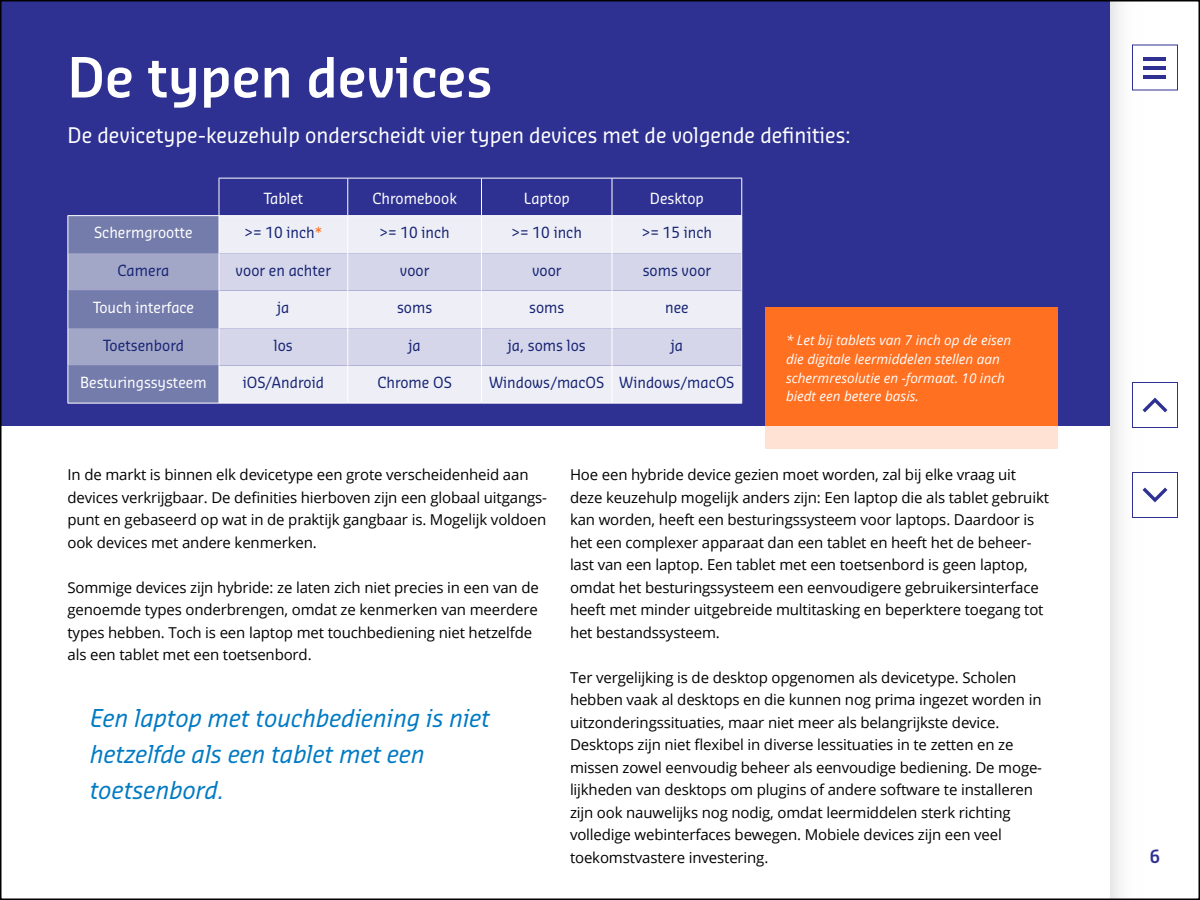
<style>
.page{position:relative;width:1200px;height:900px;background:#fff}
.page>*{position:absolute;margin:0;border:0;box-sizing:border-box;transform-origin:0 0}
._01_Hoofdstuk_titel{font:600 54px "Sansa Sm Con Pro";color:#fff}
._01_Broodtekst{font:italic 24px "Sansa Sm Con Pro";color:#007ac3}
._01_Hoofdstuk_titel-2{font:21px "Sansa Sm Con Pro";color:#fff}
.t1{font:600 18px "Sansa Sm Con Pro";color:#2e3192}
._01_Broodtekst-2{font:15px/22.5px "Open Sans";letter-spacing:-.01em;color:#000}
._03_Inhoud_-_Hoofdst{font:15px "Sansa Sm Con Pro";color:#172474}
._03_Inhoud_-_Hoofdst-2{font:15px "Sansa Sm Con Pro";color:#fff}
._02_Tabel_toelichtin{font:italic 13.5px/18.8px "Open Sans";color:#fff}
.s1{color:#ff7021}
</style>
<div class="page">
<div style="left:2px;top:0;width:1108px;height:426px;background:#2e3192"></div>
<div style="left:220px;top:216px;width:521px;height:187px;background:#eeeff6"></div>
<svg style="left:69px;top:216px;width:150px;height:187px;background:#868db7"></svg>
<svg style="left:220px;top:253px;width:521px;height:113px;background:#dcddec"></svg>
<hr style="left:219px;top:178px;width:1px;height:37px;background:#fff">
<hr style="left:347px;top:178px;width:1px;height:37px;background:#fff">
<hr style="left:481px;top:178px;width:1px;height:37px;background:#fff">
<hr style="left:612px;top:178px;width:1px;height:37px;background:#fff">
<hr style="left:219px;top:216px;width:1px;height:37px;background:#fff">
<hr style="left:347px;top:216px;width:1px;height:37px;background:#fff">
<hr style="left:481px;top:216px;width:1px;height:37px;background:#fff">
<hr style="left:612px;top:216px;width:1px;height:37px;background:#fff">
<hr style="left:219px;top:253px;width:1px;height:38px;background:#fff">
<hr style="left:347px;top:253px;width:1px;height:38px;background:#fff">
<hr style="left:481px;top:253px;width:1px;height:38px;background:#fff">
<hr style="left:612px;top:253px;width:1px;height:38px;background:#fff">
<hr style="left:219px;top:291px;width:1px;height:37px;background:#fff">
<hr style="left:347px;top:291px;width:1px;height:37px;background:#fff">
<hr style="left:481px;top:291px;width:1px;height:37px;background:#fff">
<hr style="left:612px;top:291px;width:1px;height:37px;background:#fff">
<hr style="left:219px;top:328px;width:1px;height:38px;background:#fff">
<hr style="left:347px;top:328px;width:1px;height:38px;background:#fff">
<hr style="left:481px;top:328px;width:1px;height:38px;background:#fff">
<hr style="left:612px;top:328px;width:1px;height:38px;background:#fff">
<hr style="left:219px;top:366px;width:1px;height:37px;background:#fff">
<hr style="left:347px;top:366px;width:1px;height:37px;background:#fff">
<hr style="left:481px;top:366px;width:1px;height:37px;background:#fff">
<hr style="left:612px;top:366px;width:1px;height:37px;background:#fff">
<hr style="left:219px;top:178px;width:129px;height:1px;background:#fff">
<hr style="left:348px;top:178px;width:134px;height:1px;background:#fff">
<hr style="left:482px;top:178px;width:130px;height:1px;background:#fff">
<hr style="left:612px;top:178px;width:130px;height:1px;background:#fff">
<hr style="left:68px;top:216px;width:1px;height:37px;background:#fff">
<hr style="left:68px;top:253px;width:1px;height:38px;background:#fff">
<hr style="left:68px;top:291px;width:1px;height:37px;background:#fff">
<hr style="left:68px;top:328px;width:1px;height:38px;background:#fff">
<hr style="left:68px;top:366px;width:1px;height:37px;background:#fff">
<hr style="left:68px;top:215px;width:151px;height:1px;background:#fff">
<hr style="left:219px;top:215px;width:129px;height:1px;background:#fff">
<hr style="left:348px;top:215px;width:134px;height:1px;background:#fff">
<hr style="left:482px;top:215px;width:130px;height:1px;background:#fff">
<hr style="left:612px;top:215px;width:130px;height:1px;background:#fff">
<hr style="left:741px;top:178px;width:1px;height:37px;background:#fff">
<hr style="left:741px;top:216px;width:1px;height:37px;background:#fff">
<hr style="left:741px;top:253px;width:1px;height:38px;background:#fff">
<hr style="left:741px;top:291px;width:1px;height:37px;background:#fff">
<hr style="left:741px;top:328px;width:1px;height:38px;background:#fff">
<hr style="left:741px;top:366px;width:1px;height:37px;background:#fff">
<hr style="left:68px;top:403px;width:151px;height:1px;background:#fff">
<hr style="left:219px;top:403px;width:129px;height:1px;background:#fff">
<hr style="left:348px;top:403px;width:134px;height:1px;background:#fff">
<hr style="left:482px;top:403px;width:130px;height:1px;background:#fff">
<hr style="left:612px;top:403px;width:130px;height:1px;background:#fff">
<div style="left:765px;top:308px;width:293px;height:120px;background:#ff7021"></div>
<div style="left:765px;top:426px;width:293px;height:22px;background:#ffe2d3"></div>
<div style="left:1110px;top:0;width:45px;height:900px;background:linear-gradient(to right,#f0eff0,#fff)"></div>
<div style="left:1132px;top:45px;width:46px;height:45px;background:#fff;border:1px solid #2e3192"></div>
<hr style="left:1144px;top:57px;width:22px;height:4px;background:#2e3192">
<hr style="left:1144px;top:75px;width:22px;height:4px;background:#2e3192">
<hr style="left:1144px;top:66px;width:22px;height:4px;background:#2e3192">
<div style="left:1132px;top:472px;width:46px;height:46px;background:#fff;border:1px solid #2e3192"></div>
<svg style="left:1143px;top:488px;width:24px;height:14px"></svg>
<div style="left:1132px;top:382px;width:46px;height:46px;background:#fff;border:1px solid #2e3192"></div>
<svg style="left:1143px;top:398px;width:24px;height:14px"></svg>
<p class="_01_Hoofdstuk_titel" style="left:68px;top:40px;width:426px">De typen devices</p>
<p class="_01_Hoofdstuk_titel-2" style="left:68px;top:120px;width:785px">De devicetype-keuzehulp onderscheidt vier typen devices met de volgende definities:</p>
<p class="_03_Inhoud_-_Hoofdst-2" style="left:263px;top:188px;width:41px">Tablet</p>
<p class="_03_Inhoud_-_Hoofdst-2" style="left:372px;top:188px;width:86px">Chromebook</p>
<p class="_03_Inhoud_-_Hoofdst-2" style="left:524px;top:188px;width:47px">Laptop</p>
<p class="_03_Inhoud_-_Hoofdst-2" style="left:650px;top:188px;width:55px">Desktop</p>
<p class="_03_Inhoud_-_Hoofdst-2" style="left:94px;top:223px;width:100px">Schermgrootte</p>
<p class="_03_Inhoud_-_Hoofdst" style="left:244px;top:223px;width:79px">&gt;= 10 inch<span class="s1">*</span></p>
<p class="_03_Inhoud_-_Hoofdst" style="left:379px;top:223px;width:72px">&gt;= 10 inch</p>
<p class="_03_Inhoud_-_Hoofdst" style="left:512px;top:223px;width:72px">&gt;= 10 inch</p>
<p class="_03_Inhoud_-_Hoofdst" style="left:642px;top:223px;width:72px">&gt;= 15 inch</p>
<p class="_03_Inhoud_-_Hoofdst" style="left:117px;top:260px;width:53px">Camera</p>
<p class="_03_Inhoud_-_Hoofdst" style="left:236px;top:260px;width:97px">voor en achter</p>
<p class="_03_Inhoud_-_Hoofdst" style="left:400px;top:260px;width:31px">voor</p>
<p class="_03_Inhoud_-_Hoofdst" style="left:532px;top:260px;width:31px">voor</p>
<p class="_03_Inhoud_-_Hoofdst" style="left:643px;top:260px;width:70px">soms voor</p>
<p class="_03_Inhoud_-_Hoofdst-2" style="left:93px;top:298px;width:103px">Touch interface</p>
<p class="_03_Inhoud_-_Hoofdst" style="left:277px;top:298px;width:14px">ja</p>
<p class="_03_Inhoud_-_Hoofdst" style="left:397px;top:298px;width:37px">soms</p>
<p class="_03_Inhoud_-_Hoofdst" style="left:529px;top:298px;width:37px">soms</p>
<p class="_03_Inhoud_-_Hoofdst" style="left:665px;top:298px;width:25px">nee</p>
<p class="_03_Inhoud_-_Hoofdst" style="left:103px;top:335px;width:83px">Toetsenbord</p>
<p class="_03_Inhoud_-_Hoofdst" style="left:274px;top:335px;width:20px">los</p>
<p class="_03_Inhoud_-_Hoofdst" style="left:408px;top:335px;width:14px">ja</p>
<p class="_03_Inhoud_-_Hoofdst" style="left:508px;top:335px;width:79px">ja, soms los</p>
<p class="_03_Inhoud_-_Hoofdst" style="left:671px;top:335px;width:14px">ja</p>
<p class="_03_Inhoud_-_Hoofdst-2" style="left:80px;top:373px;width:128px">Besturingssysteem</p>
<p class="_03_Inhoud_-_Hoofdst" style="left:243px;top:373px;width:83px">iOS/Android</p>
<p class="_03_Inhoud_-_Hoofdst" style="left:377px;top:373px;width:76px">Chrome OS</p>
<p class="_03_Inhoud_-_Hoofdst" style="left:489px;top:373px;width:117px">Windows/macOS</p>
<p class="_03_Inhoud_-_Hoofdst" style="left:619px;top:373px;width:117px">Windows/macOS</p>
<p class="_02_Tabel_toelichtin" style="left:786px;top:330px;width:227px">* Let bij tablets van 7 inch op de eisen die digitale leermiddelen stellen aan schermresolutie en -formaat. 10 inch biedt een betere basis.</p>
<p class="_01_Broodtekst-2" style="left:68px;top:463px;width:481px">In de markt is binnen elk devicetype een grote verscheidenheid aan devices verkrijgbaar. De definities hierboven zijn een globaal uitgangs&shy;punt en gebaseerd op wat in de praktijk gangbaar is. Mogelijk voldoen ook devices met andere kenmerken.</p>
<p class="_01_Broodtekst-2" style="left:68px;top:575px;width:473px">Sommige devices zijn hybride: ze laten zich niet precies in een van de genoemde types onderbrengen, omdat ze kenmerken van meerdere types hebben. Toch is een laptop met touchbediening niet hetzelfde als een tablet met een toetsenbord.</p>
<p class="_01_Broodtekst" style="left:90px;top:702px;width:402px">Een laptop met touchbediening is niet</p>
<p class="_01_Broodtekst" style="left:90px;top:738px;width:336px">hetzelfde als een tablet met een</p>
<p class="_01_Broodtekst" style="left:90px;top:774px;width:136px">toetsenbord.</p>
<p class="_01_Broodtekst-2" style="left:570px;top:463px;width:481px">Hoe een hybride device gezien moet worden, zal bij elke vraag uit deze keuzehulp mogelijk anders zijn: Een laptop die als tablet gebruikt kan worden, heeft een besturingssysteem voor laptops. Daardoor is het een complexer apparaat dan een tablet en heeft het de beheer&shy;last van een laptop. Een tablet met een toetsenbord is geen laptop, omdat het besturingssysteem een eenvoudigere gebruikersinterface heeft met minder uitgebreide multitasking en beperktere toegang tot het bestandssysteem.</p>
<p class="_01_Broodtekst-2" style="left:570px;top:665px;width:474px">Ter vergelijking is de desktop opgenomen als devicetype. Scholen hebben vaak al desktops en die kunnen nog prima ingezet worden in uitzonderingssituaties, maar niet meer als belangrijkste device.<br>Desktops zijn niet flexibel in diverse lessituaties in te zetten en ze missen zowel eenvoudig beheer als eenvoudige bediening. De moge&shy;lijkheden van desktops om plugins of andere software te installeren zijn ook nauwelijks nog nodig, omdat leermiddelen sterk richting volledige webinterfaces bewegen. Mobiele devices zijn een veel toekomstvastere investering.</p>
<p class="t1" style="left:1150px;top:843px;width:12px">6</p>
</div>
